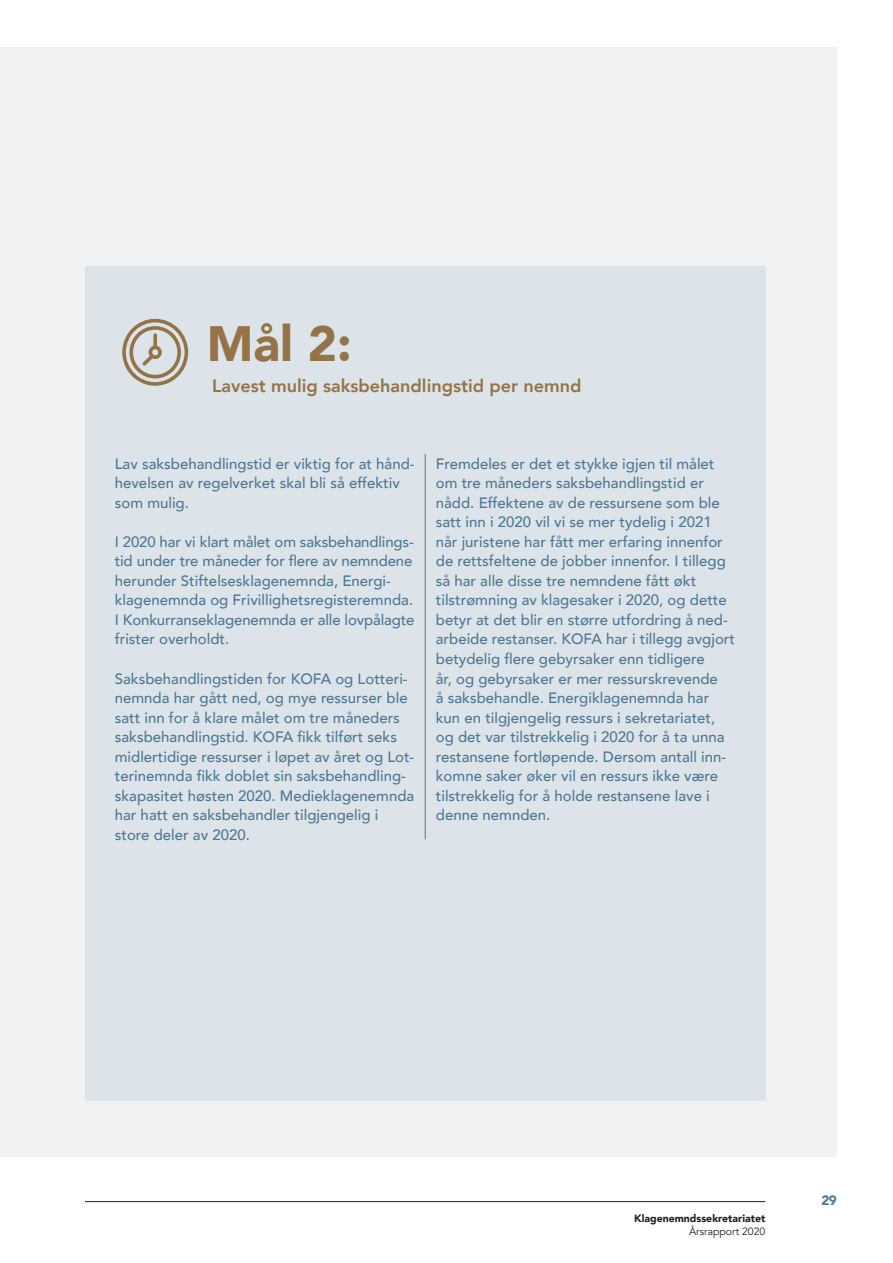
<style>
.page{position:relative;width:893px;height:1263px;background:#fff}
.page>*{position:absolute;margin:0;border:0;box-sizing:border-box;transform-origin:0 0}
.t1{font:900 49.5px "Avenir";color:#947347}
.t2{font:800 18px "Avenir";color:#947347}
.t3{font:500 15px/19.5px "Avenir";color:#4f7894}
.t4{font:900 13.5px "Avenir";color:#4f7894}
.t5{font:900 10.5px "Avenir";color:#231f20}
.t6{font:10.5px "Avenir";color:#231f20}
</style>
<div class="page">
<hr style="left:85px;top:1201px;width:680px;height:1px;background:#231f20">
<div style="left:0;top:47px;width:837px;height:1110px;background:#f0f1f2"></div>
<div style="left:85px;top:267px;width:680px;height:834px;background:#dce4ea"></div>
<svg style="left:122px;top:319px;width:66px;height:67px"></svg>
<hr style="left:425px;top:454px;width:1px;height:385px;background:#4f7894">
<p class="t1" style="left:207px;top:301px;width:146px">Mål 2:</p>
<p class="t2" style="left:212px;top:372px;width:371px">Lavest mulig saksbehandlingstid per nemnd</p>
<p class="t3" style="left:115px;top:453px;width:301px">Lav saksbehandlingstid er viktig for at hånd&shy;hevelsen av regelverket skal bli så effektiv som mulig.</p>
<p class="t3" style="left:115px;top:531px;width:301px">I 2020 har vi klart målet om saksbehandlings-</p>
<p class="t3" style="left:115px;top:551px;width:299px">tid under tre måneder for flere av nemndene herunder Stiftelsesklagenemnda, Energi-</p>
<p class="t3" style="left:115px;top:590px;width:301px;text-align:justify">klagenemnda og Frivillighetsregisteremnda.<br>I Konkurranseklagenemnda er alle lovpålagte frister overholdt.</p>
<p class="t3" style="left:115px;top:668px;width:294px">Saksbehandlingstiden for KOFA og Lotteri-</p>
<p class="t3" style="left:115px;top:687px;width:301px">nemnda har gått ned, og mye ressurser ble satt inn for å klare målet om tre måneders saksbehandlingstid. KOFA fikk tilført seks midlertidige ressurser i løpet av året og Lot&shy;terinemnda fikk doblet sin saksbehandling&shy;skapasitet høsten 2020. Medieklagenemnda har hatt en saksbehandler tilgjengelig i store deler av 2020.</p>
<p class="t3" style="left:436px;top:453px;width:294px">Fremdeles er det et stykke igjen til målet om tre måneders saksbehandlingstid er nådd. Effektene av de ressursene som ble satt inn i 2020 vil vi se mer tydelig i 2021 når juristene har fått mer erfaring innenfor de rettsfeltene de jobber innenfor. I tillegg så har alle disse tre nemndene fått økt tilstrømning av klagesaker i 2020, og dette betyr at det blir en større utfordring å ned-</p>
<p class="t3" style="left:436px;top:629px;width:301px">arbeide restanser. KOFA har i tillegg avgjort betydelig flere gebyrsaker enn tidligere<br>år, og gebyrsaker er mer ressurskrevende<br>å saksbehandle. Energiklagenemnda har kun en tilgjengelig ressurs i sekretariatet, og det var tilstrekkelig i 2020 for å ta unna restansene fortløpende. Dersom antall inn&shy;komne saker øker vil en ressurs ikke være tilstrekkelig for å holde restansene lave i denne nemnden.</p>
<p class="t5" style="left:634px;top:1209px;width:133px">Klagenemndssekretariatet</p>
<p class="t6" style="left:689px;top:1225px;width:78px">Årsrapport 2020</p>
<p class="t4" style="left:822px;top:1189px;width:17px">29</p>
</div>
